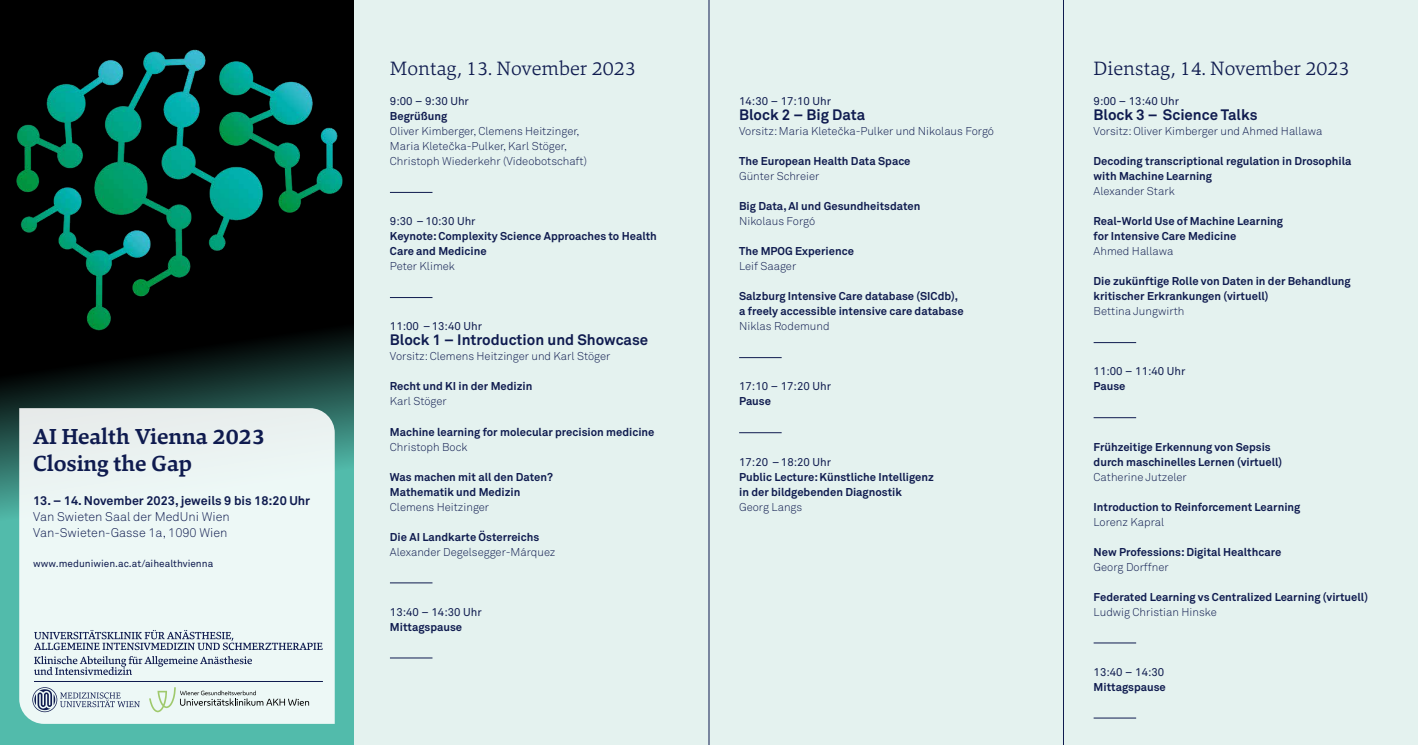
<style>
.page{position:relative;width:1418px;height:745px;background:#fff}
.page>*{position:absolute;margin:0;border:0;box-sizing:border-box;transform-origin:0 0}
.t1{font:700 22.5px/27px "Danton";color:#0f1b4f}
.t2{font:300 20px "Danton";color:#0f1b4f}
.t3{font:700 15px "Akkurat Pro";color:#0f1b4f}
.t4{font:300 12.5px/16.2px "Akkurat Pro";color:#0f1b4f}
.t5{font:700 12.5px "Akkurat Pro";color:#0f1b4f}
.t6{font:700 11.25px/15px "Akkurat Pro";color:#0f1b4f}
.t7{font:300 11.25px/15px "Akkurat Pro";color:#0f1b4f}
.t8{font:11.25px "Akkurat Pro";color:#0f1b4f}
.t9{font:10px "Akkurat Pro";color:#0f1b4f}
</style>
<div class="page">
<div style="left:0;top:0;width:354px;height:744px;background:#000"></div>
<img style="left:16px;top:49px;width:327px;height:196px">
<svg style="left:0;top:245px;width:354px;height:499px"></svg>
<div style="left:354px;top:0;width:1063px;height:744px;background:#e4f2ef"></div>
<svg style="left:19px;top:408px;width:316px;height:315px;background:#e9f3f2"></svg>
<svg style="left:34px;top:655px;width:218px;height:19px;background:#c4cfd7"></svg>
<svg style="left:34px;top:629px;width:288px;height:20px;background:#bec9d3"></svg>
<hr style="left:34px;top:680px;width:289px;height:1px;background:#0f1b4f">
<svg style="left:149px;top:686px;width:160px;height:25px;background:#d5e0db"></svg>
<svg style="left:32px;top:686px;width:108px;height:25px;background:#c4cfd7"></svg>
<hr style="left:390px;top:192px;width:42px;height:1px;background:#0f1b4f">
<hr style="left:390px;top:297px;width:42px;height:1px;background:#0f1b4f">
<hr style="left:390px;top:582px;width:42px;height:1px;background:#0f1b4f">
<hr style="left:390px;top:657px;width:42px;height:1px;background:#0f1b4f">
<hr style="left:739px;top:357px;width:42px;height:1px;background:#0f1b4f">
<hr style="left:739px;top:432px;width:42px;height:1px;background:#0f1b4f">
<hr style="left:1093px;top:342px;width:43px;height:1px;background:#0f1b4f">
<hr style="left:1093px;top:417px;width:43px;height:1px;background:#0f1b4f">
<hr style="left:1093px;top:642px;width:43px;height:1px;background:#0f1b4f">
<hr style="left:1093px;top:717px;width:43px;height:1px;background:#0f1b4f">
<hr style="left:1063px;top:0;width:1px;height:744px;background:#0f1b4f">
<hr style="left:708px;top:0;width:1px;height:744px;background:#0f1b4f">
<h1 class="t1" style="left:33px;top:422px;width:233px">AI Health Vienna 2023<br>Closing the Gap</h1>
<p class="t5" style="left:33px;top:492px;width:278px">13. – 14. November 2023, jeweils 9 bis 18:20 Uhr</p>
<p class="t4" style="left:33px;top:508px;width:198px">Van Swieten Saal der MedUni Wien<br>Van-Swieten-Gasse 1a, 1090 Wien</p>
<p class="t9" style="left:33px;top:557px;width:182px">www.meduniwien.ac.at/aihealthvienna</p>
<h2 class="t2" style="left:390px;top:55px;width:247px">Montag, 13. November 2023</h2>
<p class="t8" style="left:390px;top:95px;width:80px">9:00 – 9:30 Uhr</p>
<p class="t6" style="left:390px;top:108px;width:59px">Begrüßung</p>
<p class="t7" style="left:390px;top:124px;width:199px">Oliver Kimberger, Clemens Heitzinger,<br>Maria Kletečka-Pulker, Karl Stöger,<br>Christoph Wiederkehr (Videobotschaft)</p>
<p class="t8" style="left:390px;top:215px;width:87px">9:30 –10:30 Uhr</p>
<p class="t6" style="left:390px;top:228px;width:268px">Keynote: Complexity Science Approaches to Health<br>Care and Medicine</p>
<p class="t7" style="left:390px;top:259px;width:66px">Peter Klimek</p>
<p class="t8" style="left:390px;top:320px;width:94px">11:00 –13:40 Uhr</p>
<h3 class="t3" style="left:390px;top:330px;width:260px">Block 1 – Introduction und Showcase</h3>
<p class="t7" style="left:390px;top:349px;width:222px">Vorsitz: Clemens Heitzinger und Karl Stöger</p>
<p class="t6" style="left:390px;top:378px;width:144px">Recht und KI in der Medizin</p>
<p class="t7" style="left:390px;top:394px;width:58px">Karl Stöger</p>
<p class="t6" style="left:390px;top:423px;width:266px">Machine learning for molecular precision medicine</p>
<p class="t7" style="left:390px;top:439px;width:79px">Christoph Bock</p>
<p class="t6" style="left:390px;top:468px;width:164px">Was machen mit all den Daten?<br>Mathematik und Medizin</p>
<p class="t7" style="left:390px;top:499px;width:101px">Clemens Heitzinger</p>
<p class="t6" style="left:390px;top:528px;width:151px">Die AI Landkarte Österreichs</p>
<p class="t7" style="left:390px;top:544px;width:167px">Alexander Degelsegger-Márquez</p>
<p class="t8" style="left:390px;top:605px;width:93px">13:40 – 14:30 Uhr</p>
<p class="t6" style="left:390px;top:618px;width:74px">Mittagspause</p>
<p class="t8" style="left:739px;top:95px;width:93px">14:30 – 17:10 Uhr</p>
<h3 class="t3" style="left:739px;top:105px;width:128px">Block 2 – Big Data</h3>
<p class="t7" style="left:739px;top:124px;width:256px">Vorsitz: Maria Kletečka-Pulker und Nikolaus Forgó</p>
<p class="t6" style="left:739px;top:153px;width:173px">The European Health Data Space</p>
<p class="t7" style="left:739px;top:169px;width:82px">Günter Schreier</p>
<p class="t6" style="left:739px;top:198px;width:183px">Big Data, AI und Gesundheitsdaten</p>
<p class="t7" style="left:739px;top:214px;width:78px">Nikolaus Forgó</p>
<p class="t6" style="left:739px;top:243px;width:116px">The MPOG Experience</p>
<p class="t7" style="left:739px;top:259px;width:59px">Leif Saager</p>
<p class="t6" style="left:739px;top:288px;width:226px">Salzburg Intensive Care database (SICdb), a freely accessible intensive care database</p>
<p class="t7" style="left:739px;top:319px;width:92px">Niklas Rodemund</p>
<p class="t8" style="left:739px;top:380px;width:93px">17:10 – 17:20 Uhr</p>
<p class="t6" style="left:739px;top:393px;width:33px">Pause</p>
<p class="t8" style="left:739px;top:455px;width:94px">17:20 –18:20 Uhr</p>
<p class="t6" style="left:739px;top:468px;width:196px">Public Lecture: Künstliche Intelligenz in der bildgebenden Diagnostik</p>
<p class="t7" style="left:739px;top:499px;width:65px">Georg Langs</p>
<h2 class="t2" style="left:1093px;top:55px;width:257px">Dienstag, 14. November 2023</h2>
<p class="t8" style="left:1093px;top:95px;width:87px">9:00 – 13:40 Uhr</p>
<h3 class="t3" style="left:1093px;top:105px;width:165px">Block 3 – Science Talks</h3>
<p class="t7" style="left:1093px;top:124px;width:230px">Vorsitz: Oliver Kimberger und Ahmed Hallawa</p>
<p class="t6" style="left:1093px;top:153px;width:259px">Decoding transcriptional regulation in Drosophila with Machine Learning</p>
<p class="t7" style="left:1093px;top:184px;width:83px">Alexander Stark</p>
<p class="t6" style="left:1093px;top:213px;width:191px">Real-World Use of Machine Learning for Intensive Care Medicine</p>
<p class="t7" style="left:1093px;top:244px;width:81px">Ahmed Hallawa</p>
<p class="t6" style="left:1093px;top:273px;width:259px">Die zukünftige Rolle von Daten in der Behandlung kritischer Erkrankungen (virtuell)</p>
<p class="t7" style="left:1093px;top:304px;width:92px">Bettina Jungwirth</p>
<p class="t8" style="left:1093px;top:365px;width:93px">11:00 – 11:40 Uhr</p>
<p class="t6" style="left:1093px;top:378px;width:33px">Pause</p>
<p class="t6" style="left:1093px;top:438px;width:190px">Frühzeitige Erkennung von Sepsis durch maschinelles Lernen (virtuell)</p>
<p class="t7" style="left:1093px;top:469px;width:95px">Catherine Jutzeler</p>
<p class="t6" style="left:1093px;top:498px;width:208px">Introduction to Reinforcement Learning</p>
<p class="t7" style="left:1093px;top:514px;width:72px">Lorenz Kapral</p>
<p class="t6" style="left:1093px;top:543px;width:189px">New Professions: Digital Healthcare</p>
<p class="t7" style="left:1093px;top:559px;width:77px">Georg Dorffner</p>
<p class="t6" style="left:1093px;top:588px;width:276px">Federated Learning vs Centralized Learning (virtuell)</p>
<p class="t7" style="left:1093px;top:604px;width:125px">Ludwig Christian Hinske</p>
<p class="t8" style="left:1093px;top:665px;width:72px">13:40 – 14:30</p>
<p class="t6" style="left:1093px;top:678px;width:74px">Mittagspause</p>
</div>
